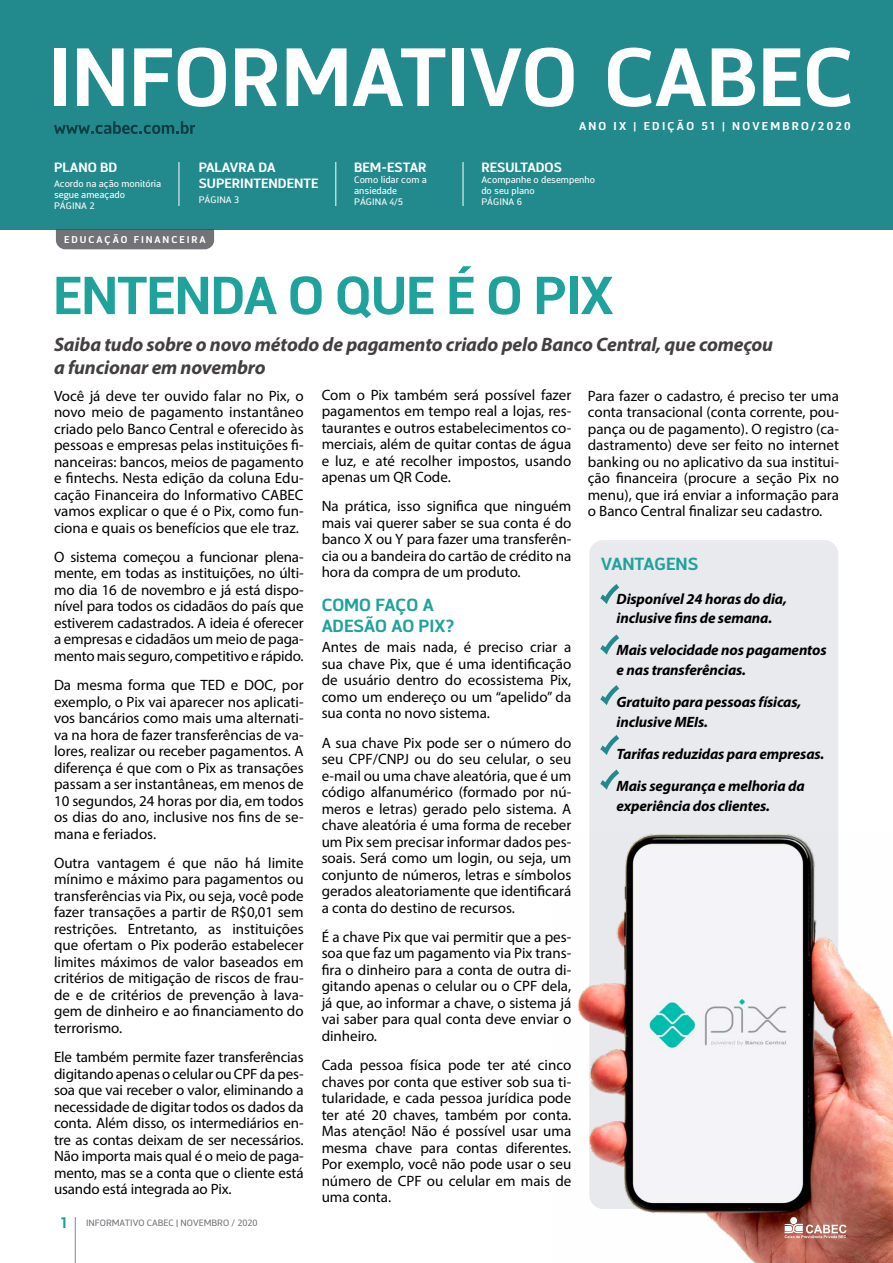
<style>
.page{position:relative;width:893px;height:1263px;background:#fff}
.page>*{position:absolute;margin:0;border:0;box-sizing:border-box;transform-origin:0 0}
.t1{font:700 52.5px "Centuma";letter-spacing:-.02em;color:#1fa29b}
.t2{font:italic 700 19.5px/23.4px "Myriad Pro";letter-spacing:-.01em;color:#433f40}
.t3{font:700 17.25px/20.7px "Centuma";color:#1fa29b}
.t4{font:15px/16.5px "Myriad Pro";color:#000;text-align:justify}
.t5{font:italic 700 15px/19.5px "Myriad Pro";letter-spacing:-.01em;color:#000}
.t6{font:700 15px "Centuma";color:#1fa29b}
.t7{font:700 13.2px/15.9px "Centuma";color:#fff}
.t8{font:700 11.25px "Centuma";letter-spacing:.2em;color:#fff}
.t9{font:700 9.6px "Centuma";letter-spacing:.2em;color:#fff}
.t10{font:9.3px/11.1px "Centuma";color:#fff}
.t11{font:9px "Centuma";color:#727277}
</style>
<div class="page">
<div style="left:589px;top:540px;width:249px;height:669px;background:#e9eaed;border-radius:14px"></div>
<img style="left:577px;top:834px;width:316px;height:429px">
<div style="left:0;top:0;width:893px;height:230px;background:#228a8d"></div>
<div style="left:54px;top:48px;width:12px;height:58px;background:#fff"></div>
<svg style="left:77px;top:48px;width:47px;height:58px"></svg>
<svg style="left:134px;top:48px;width:38px;height:58px"></svg>
<svg style="left:178px;top:48px;width:48px;height:59px"></svg>
<svg style="left:235px;top:48px;width:42px;height:58px"></svg>
<svg style="left:287px;top:48px;width:60px;height:58px"></svg>
<svg style="left:353px;top:48px;width:92px;height:58px"></svg>
<div style="left:452px;top:48px;width:12px;height:58px;background:#fff"></div>
<svg style="left:470px;top:48px;width:104px;height:59px"></svg>
<svg style="left:608px;top:48px;width:98px;height:59px"></svg>
<svg style="left:712px;top:48px;width:43px;height:58px"></svg>
<svg style="left:763px;top:48px;width:37px;height:58px"></svg>
<svg style="left:807px;top:48px;width:43px;height:59px"></svg>
<div style="left:56px;top:230px;width:158px;height:19px;background:#727277"></div>
<svg style="left:54px;top:121px;width:141px;height:13px"></svg>
<hr style="left:463px;top:162px;width:1px;height:44px;background:#fff">
<hr style="left:335px;top:162px;width:1px;height:44px;background:#fff">
<hr style="left:179px;top:162px;width:1px;height:44px;background:#fff">
<div style="left:790px;top:1217px;width:7px;height:7px;background:#fff;border-radius:50%"></div>
<svg style="left:784px;top:1224px;width:62px;height:14px"></svg>
<hr style="left:75px;top:1217px;width:1px;height:46px;background:#89878c">
<svg style="left:600px;top:584px;width:19px;height:20px"></svg>
<svg style="left:600px;top:635px;width:19px;height:20px"></svg>
<svg style="left:600px;top:685px;width:19px;height:20px"></svg>
<svg style="left:600px;top:735px;width:19px;height:20px"></svg>
<svg style="left:600px;top:770px;width:19px;height:20px"></svg>
<p class="t7" style="left:54px;top:159px;width:65px">PLANO BD</p>
<p class="t10" style="left:54px;top:178px;width:109px">Acordo na ação monitória segue ameaçado<br>PÁGINA 2</p>
<p class="t7" style="left:199px;top:159px;width:121px">PALAVRA DA<br>SUPERINTENDENTE</p>
<p class="t10" style="left:199px;top:193px;width:42px">PÁGINA 3</p>
<p class="t9" style="left:64px;top:232px;width:143px">EDUCAÇÃO FINANCEIRA</p>
<p class="t7" style="left:354px;top:159px;width:74px">BEM-ESTAR</p>
<p class="t10" style="left:354px;top:174px;width:74px">Como lidar com a ansiedade<br>PÁGINA 4/5</p>
<p class="t8" style="left:579px;top:118px;width:273px">ANO IX | EDIÇÃO 51 | NOVEMBRO/2020</p>
<p class="t7" style="left:481px;top:159px;width:82px">RESULTADOS</p>
<p class="t10" style="left:481px;top:174px;width:115px">Acompanhe o desempenho do seu plano<br>PÁGINA 6</p>
<h1 class="t1" style="left:53px;top:258px;width:562px">ENTENDA O QUE É O PIX</h1>
<h2 class="t2" style="left:54px;top:332px;width:721px">Saiba tudo sobre o novo método de pagamento criado pelo Banco Central, que começou a funcionar em novembro</h2>
<p class="t4" style="left:54px;top:387px;width:251px">Você já deve ter ouvido falar no Pix, o novo meio de pagamento instantâneo criado pelo Banco Central e oferecido às pessoas e empresas pelas instituições fi&shy;nanceiras: bancos, meios de pagamento e fintechs. Nesta edição da coluna Edu&shy;cação Financeira do Informativo CABEC vamos explicar o que é o Pix, como fun&shy;ciona e quais os benefícios que ele traz.</p>
<p class="t4" style="left:54px;top:548px;width:251px">O sistema começou a funcionar plena&shy;mente, em todas as instituições, no últi&shy;mo dia 16 de novembro e já está dispo&shy;nível para todos os cidadãos do país que estiverem cadastrados. A ideia é oferecer a empresas e cidadãos um meio de paga&shy;mento mais seguro, competitivo e rápido.</p>
<p class="t4" style="left:54px;top:676px;width:251px">Da mesma forma que TED e DOC, por exemplo, o Pix vai aparecer nos aplicati&shy;vos bancários como mais uma alternati&shy;va na hora de fazer transferências de va&shy;lores, realizar ou receber pagamentos. A diferença é que com o Pix as transações passam a ser instantâneas, em menos de 10 segundos, 24 horas por dia, em todos os dias do ano, inclusive nos fins de se&shy;mana e feriados.</p>
<p class="t4" style="left:54px;top:854px;width:251px">Outra vantagem é que não há limite mínimo e máximo para pagamentos ou transferências via Pix, ou seja, você pode fazer transações a partir de R$0,01 sem restrições. Entretanto, as instituições que ofertam o Pix poderão estabelecer limites máximos de valor baseados em critérios de mitigação de riscos de frau&shy;de e de critérios de prevenção à lava&shy;gem de dinheiro e ao financiamento do terrorismo.</p>
<p class="t4" style="left:54px;top:1048px;width:251px">Ele também permite fazer transferências digitando apenas o celular ou CPF da pes&shy;soa que vai receber o valor, eliminando a necessidade de digitar todos os dados da conta. Além disso, os intermediários en&shy;tre as contas deixam de ser necessários.<br>Não importa mais qual é o meio de paga&shy;mento, mas se a conta que o cliente está usando está integrada ao Pix.</p>
<p class="t6" style="left:61px;top:1212px;width:8px">1</p>
<p class="t11" style="left:86px;top:1216px;width:173px">INFORMATIVO CABEC | NOVEMBRO / 2020</p>
<p class="t4" style="left:322px;top:386px;width:251px">Com o Pix também será possível fazer pagamentos em tempo real a lojas, res&shy;taurantes e outros estabelecimentos co&shy;merciais, além de quitar contas de água e luz, e até recolher impostos, usando apenas um QR Code.</p>
<p class="t4" style="left:322px;top:498px;width:251px">Na prática, isso significa que ninguém mais vai querer saber se sua conta é do banco X ou Y para fazer uma transferên&shy;cia ou a bandeira do cartão de crédito na hora da compra de um produto.</p>
<p class="t3" style="left:322px;top:593px;width:134px">COMO FAÇO A<br>ADESÃO AO PIX?</p>
<p class="t4" style="left:322px;top:639px;width:251px">Antes de mais nada, é preciso criar a sua chave Pix, que é uma identificação de usuário dentro do ecossistema Pix, como um endereço ou um “apelido” da sua conta no novo sistema.</p>
<p class="t4" style="left:322px;top:734px;width:251px">A sua chave Pix pode ser o número do seu CPF/CNPJ ou do seu celular, o seu e-mail ou uma chave aleatória, que é um código alfanumérico (formado por nú&shy;meros e letras) gerado pelo sistema. A chave aleatória é uma forma de receber um Pix sem precisar informar dados pes&shy;soais. Será como um login, ou seja, um conjunto de números, letras e símbolos gerados aleatoriamente que identificará a conta do destino de recursos.</p>
<p class="t4" style="left:322px;top:928px;width:251px">É a chave Pix que vai permitir que a pes&shy;soa que faz um pagamento via Pix trans&shy;fira o dinheiro para a conta de outra di&shy;gitando apenas o celular ou o CPF dela, já que, ao informar a chave, o sistema já vai saber para qual conta deve enviar o dinheiro.</p>
<p class="t4" style="left:322px;top:1056px;width:251px">Cada pessoa física pode ter até cinco chaves por conta que estiver sob sua ti&shy;tularidade, e cada pessoa jurídica pode ter até 20 chaves, também por conta.<br>Mas atenção! Não é possível usar uma mesma chave para contas diferentes.<br>Por exemplo, você não pode usar o seu número de CPF ou celular em mais de uma conta.</p>
<p class="t4" style="left:588px;top:387px;width:253px">Para fazer o cadastro, é preciso ter uma conta transacional (conta corrente, pou&shy;pança ou de pagamento). O registro (ca&shy;dastramento) deve ser feito no internet banking ou no aplicativo da sua institui&shy;ção financeira (procure a seção Pix no menu), que irá enviar a informação para o Banco Central finalizar seu cadastro.</p>
<p class="t3" style="left:601px;top:552px;width:99px">VANTAGENS</p>
<p class="t5" style="left:617px;top:588px;width:172px">Disponível 24 horas do dia, inclusive fins de semana.</p>
<p class="t5" style="left:617px;top:640px;width:212px">Mais velocidade nos pagamentos e nas transferências.</p>
<p class="t5" style="left:617px;top:692px;width:186px">Gratuito para pessoas físicas, inclusive MEIs.</p>
<p class="t5" style="left:617px;top:737px;width:209px;line-height:32.2px">Tarifas reduzidas para empresas.<br>Mais segurança e melhoria da</p>
<p class="t5" style="left:617px;top:795px;width:155px">experiência dos clientes.</p>
</div>
